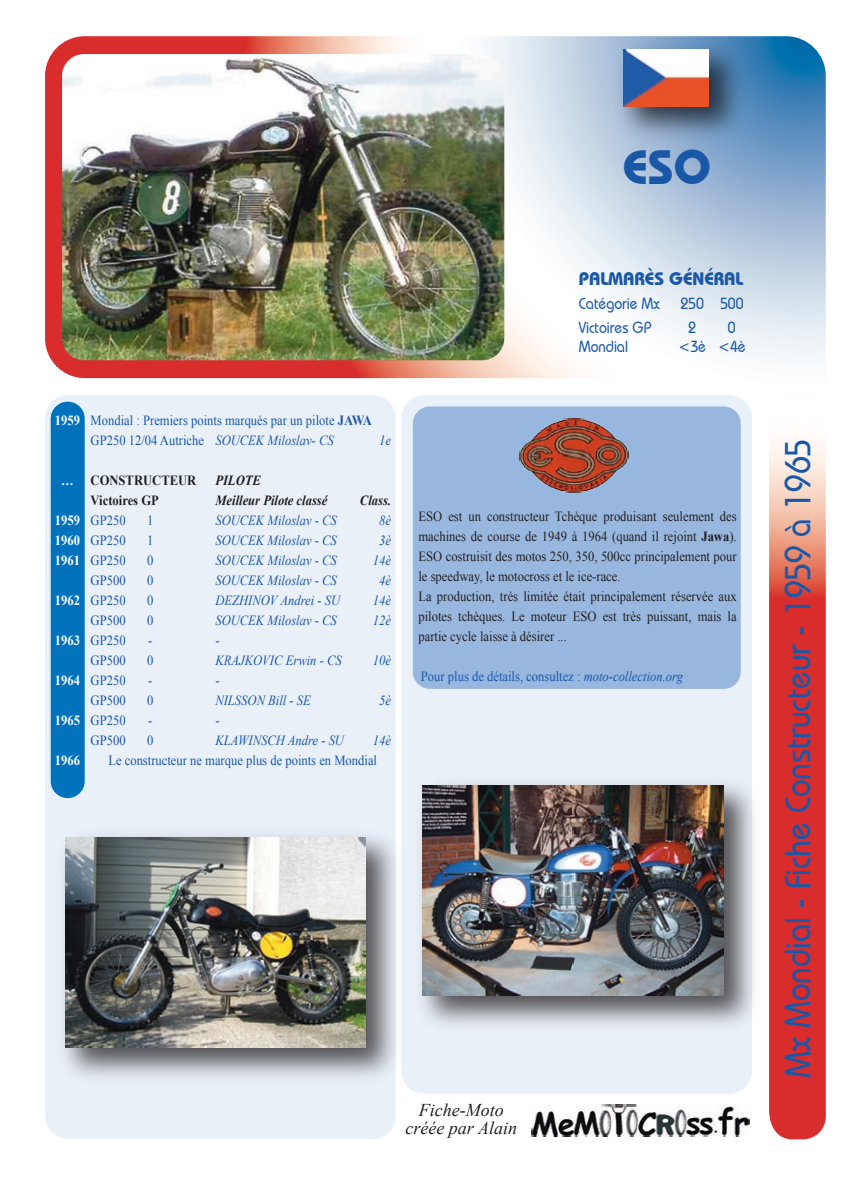
<style>
.page{position:relative;width:842px;height:1191px;background:#fff}
.page>*{position:absolute;margin:0;border:0;box-sizing:border-box;transform-origin:0 0}
.t1{font:700 48px "Bauhaus IT Cby BT";color:#1a58a7}
.t2{font:500 36px "Bauhaus IT Cby BT";color:#1a58a7;scale:.9 1}
.t3{font:italic 18px/18px "Times New Roman";color:#231f20;text-align:center}
.t4{font:700 18px "Bauhaus IT Cby BT";color:#1a58a7}
.t5{font:500 16px "Bauhaus IT Cby BT";color:#1a58a7;scale:.9 1}
.t6{font:14px/20px "Times New Roman";color:#231f20;scale:.9 1}
.t7{font:14px/20px "Times New Roman";color:#1a58a7;scale:.9 1}
.t8{font:italic 14px "Times New Roman";color:#1a58a7;scale:.9 1}
.t9{font:700 14px/20px "Times New Roman";color:#fff;text-align:justify;scale:.9 1}
.t10{font:italic 700 14px "Times New Roman";color:#231f20;scale:.9 1}
.t11{font:700 14px "Times New Roman";color:#231f20;scale:.9 1}
.s1{font-weight:700}
.s2{font-style:italic}
</style>
<div class="page">
<img style="left:45px;top:36px;width:781px;height:1103px">
<img style="left:606px;top:36px;width:148px;height:115px">
<img style="left:623px;top:50px;width:85px;height:56px">
<div style="left:413px;top:406px;width:328px;height:283px;background:#98b7df"></div>
<img style="left:520px;top:418px;width:109px;height:74px">
<h1 class="t1" style="left:623px;top:138px;width:89px">ESO</h1>
<p class="t9" style="left:55px;top:409px;width:29px">1959</p>
<p class="t7" style="left:91px;top:410px;width:314px">Mondial : Premiers points marqués par un pilote <span class="s1">JAWA<br></span>GP250 12/04 Autriche <span class="s2">SOUCEK Miloslav- CS</span></p>
<p class="t8" style="left:379px;top:430px;width:15px">1e</p>
<p class="t9" style="left:61px;top:469px;width:15px">…</p>
<p class="t9" style="left:55px;top:509px;width:29px">1959<br>1960<br>1961</p>
<p class="t9" style="left:55px;top:589px;width:29px">1962</p>
<p class="t9" style="left:55px;top:629px;width:29px">1963</p>
<p class="t9" style="left:55px;top:669px;width:29px">1964</p>
<p class="t9" style="left:55px;top:709px;width:29px">1965</p>
<p class="t9" style="left:55px;top:749px;width:29px">1966</p>
<p class="t11" style="left:91px;top:470px;width:119px">CONSTRUCTEUR</p>
<p class="t10" style="left:215px;top:470px;width:52px">PILOTE</p>
<p class="t11" style="left:91px;top:490px;width:77px">Victoires GP</p>
<p class="t10" style="left:215px;top:490px;width:126px">Meilleur Pilote classé</p>
<p class="t10" style="left:360px;top:490px;width:36px">Class.</p>
<p class="t7" style="left:91px;top:510px;width:40px">GP250</p>
<p class="t7" style="left:147px;top:510px;width:9px">1</p>
<p class="t8" style="left:215px;top:510px;width:136px">SOUCEK Miloslav - CS</p>
<p class="t8" style="left:379px;top:510px;width:15px">8è</p>
<p class="t7" style="left:91px;top:530px;width:40px">GP250</p>
<p class="t7" style="left:147px;top:530px;width:9px">1</p>
<p class="t8" style="left:215px;top:530px;width:136px">SOUCEK Miloslav - CS</p>
<p class="t8" style="left:379px;top:530px;width:15px">3è</p>
<p class="t7" style="left:91px;top:550px;width:40px">GP250</p>
<p class="t7" style="left:147px;top:550px;width:9px">0</p>
<p class="t8" style="left:215px;top:550px;width:136px">SOUCEK Miloslav - CS</p>
<p class="t8" style="left:373px;top:550px;width:22px">14è</p>
<p class="t7" style="left:91px;top:570px;width:40px">GP500</p>
<p class="t7" style="left:147px;top:570px;width:9px">0</p>
<p class="t8" style="left:215px;top:570px;width:136px">SOUCEK Miloslav - CS</p>
<p class="t8" style="left:379px;top:570px;width:15px">4è</p>
<p class="t7" style="left:91px;top:590px;width:40px">GP250</p>
<p class="t7" style="left:147px;top:590px;width:9px">0</p>
<p class="t8" style="left:215px;top:590px;width:140px">DEZHINOV Andrei - SU</p>
<p class="t8" style="left:373px;top:590px;width:22px">14è</p>
<p class="t7" style="left:91px;top:610px;width:40px">GP500</p>
<p class="t7" style="left:147px;top:610px;width:8px">0</p>
<p class="t8" style="left:215px;top:610px;width:136px">SOUCEK Miloslav - CS</p>
<p class="t8" style="left:373px;top:610px;width:22px">12è</p>
<p class="t7" style="left:91px;top:630px;width:40px">GP250</p>
<p class="t7" style="left:148px;top:630px;width:6px">-</p>
<p class="t7" style="left:215px;top:630px;width:6px">-</p>
<p class="t7" style="left:91px;top:650px;width:40px">GP500</p>
<p class="t7" style="left:147px;top:650px;width:8px">0</p>
<p class="t8" style="left:215px;top:650px;width:142px">KRAJKOVIC Erwin - CS</p>
<p class="t8" style="left:373px;top:650px;width:22px">10è</p>
<p class="t7" style="left:91px;top:670px;width:40px">GP250</p>
<p class="t7" style="left:148px;top:670px;width:6px">-</p>
<p class="t7" style="left:215px;top:670px;width:6px">-</p>
<p class="t7" style="left:91px;top:690px;width:40px">GP500</p>
<p class="t7" style="left:147px;top:690px;width:8px">0</p>
<p class="t8" style="left:215px;top:690px;width:108px">NILSSON Bill - SE</p>
<p class="t8" style="left:379px;top:690px;width:15px">5è</p>
<p class="t7" style="left:91px;top:710px;width:40px">GP250</p>
<p class="t7" style="left:148px;top:710px;width:6px">-</p>
<p class="t7" style="left:215px;top:710px;width:6px">-</p>
<p class="t7" style="left:91px;top:730px;width:40px">GP500</p>
<p class="t7" style="left:147px;top:730px;width:8px">0</p>
<p class="t8" style="left:215px;top:730px;width:144px">KLAWINSCH Andre - SU</p>
<p class="t8" style="left:373px;top:730px;width:22px">14è</p>
<p class="t7" style="left:108px;top:750px;width:300px">Le constructeur ne marque plus de points en Mondial</p>
<p class="t4" style="left:579px;top:268px;width:166px">PALMARÈS GÉNÉRAL</p>
<p class="t5" style="left:579px;top:294px;width:92px">Catégorie Mx</p>
<p class="t5" style="left:680px;top:294px;width:72px">250 500</p>
<p class="t5" style="left:579px;top:318px;width:82px">Victoires GP</p>
<p class="t5" style="left:688px;top:318px;width:10px">2</p>
<p class="t5" style="left:728px;top:318px;width:10px">0</p>
<p class="t5" style="left:579px;top:337px;width:56px">Mondial</p>
<p class="t5" style="left:678px;top:337px;width:76px">&lt;3è &lt;4è</p>
<p class="t6" style="left:418px;top:506px;width:355px">ESO est un constructeur Tchèque produisant seulement des machines de course de 1949 à 1964 (quand il rejoint <span class="s1">Jawa</span>).<br>ESO costruisit des motos 250, 350, 500cc principalement pour le speedway, le motocross et le ice-race.<br>La production, très limitée était principalement réservée aux pilotes tchèques. Le moteur ESO est très puissant, mais la partie cycle laisse à désirer ...</p>
<p class="t7" style="left:421px;top:666px;width:293px">Pour plus de détails, consultez : <span class="s2">moto-collection.org</span></p>
<p class="t3" style="left:405px;top:1100px;width:113px">Fiche-Moto créée par Alain</p>
<h2 class="t2" style="left:776px;top:1078px;width:711px;rotate:-90deg">Mx Mondial - Fiche Constructeur - 1959 à 1965</h2>
</div>
